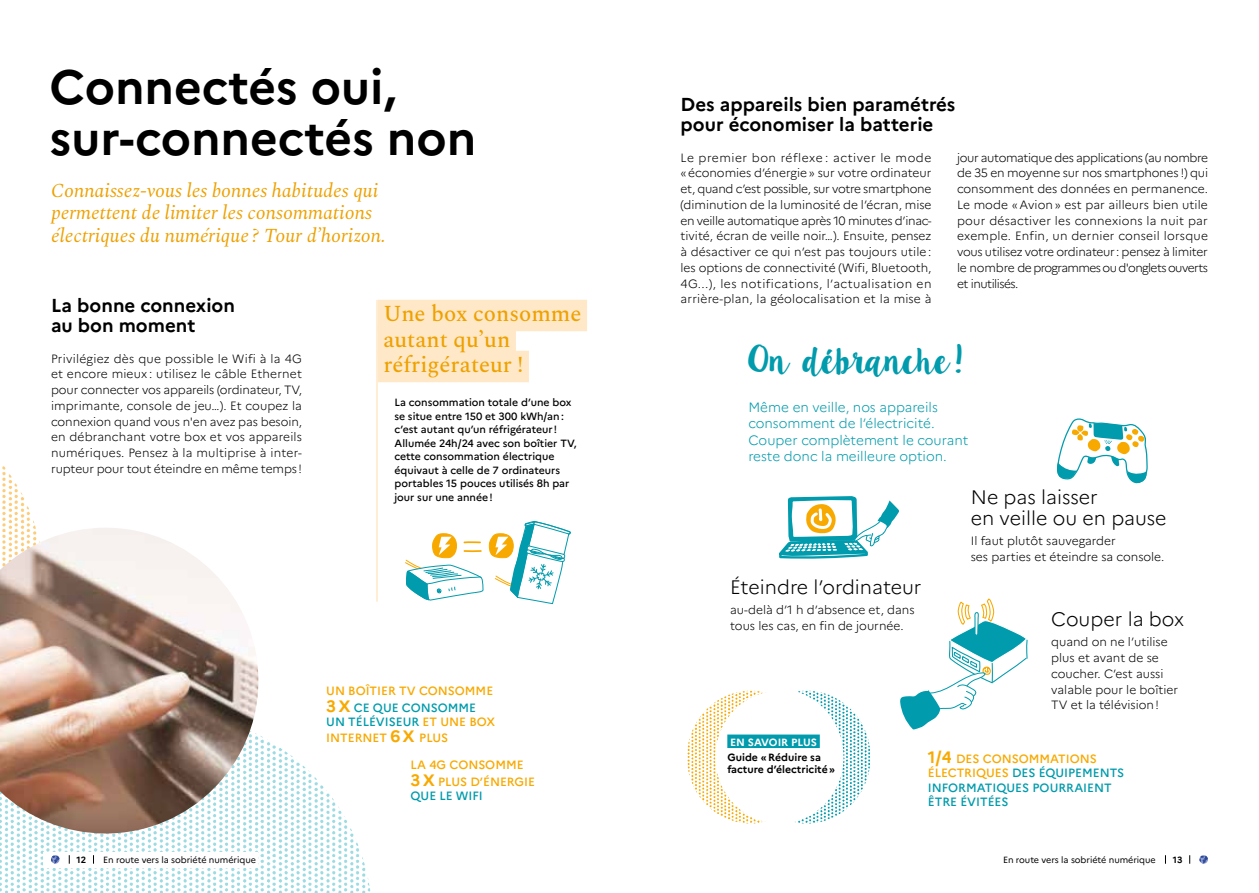
<style>
.page{position:relative;width:1259px;height:893px;background:#fff}
.page>*{position:absolute;margin:0;border:0;box-sizing:border-box;transform-origin:0 0}
.t1{font:700 48px/51px "Marianne";color:#000}
.t2{font:31.5px "Lilly Belle";letter-spacing:-.11em;color:#009bac}
.t3{font:500 22.5px/25.5px "Spectral";color:#eea100}
.t4{font:italic 19.5px/22.5px "Spectral";color:#eea100}
.t5{font:300 19.5px/21px "Marianne";color:#000}
.t6{font:700 18.75px/20.2px "Marianne";color:#000}
.t7{font:300 13.5px/16.5px "Marianne";color:#009bac}
.t8{font:300 12px/15.8px "Marianne";color:#000;text-align:justify}
.t9{font:500 12px/16.5px "Marianne";color:#f8a900}
.t10{font:500 12px/14.2px "Marianne";color:#009bac}
.t11{font:500 10.5px/13.5px "Marianne";color:#000}
.t12{font:700 10.5px/12.8px "Marianne";color:#000}
.t13{font:700 10.5px "Marianne";color:#fff}
.t14{font:9px "Marianne";letter-spacing:-.005em;color:#000}
.t15{font:700 9px "Marianne";color:#000}
.s1{font-weight:700;font-size:16.5px}
.s2{color:#009bac}
.s3{font-weight:700;font-size:16.5px;color:#f8a900}
.s4{color:#f8a900}
</style>
<div class="page">
<img style="left:0;top:736px;width:371px;height:157px">
<img style="left:2px;top:466px;width:34px;height:62px">
<img style="left:0;top:528px;width:258px;height:305px">
<img style="left:815px;top:692px;width:55px;height:131px">
<img style="left:687px;top:691px;width:128px;height:132px">
<div style="left:715px;top:691px;width:128px;height:132px;background:#fff;border-radius:50%"></div>
<div style="left:727px;top:734px;width:93px;height:14px;background:#009bac"></div>
<div style="left:378px;top:300px;width:209px;height:31px;background:#ffe8c7"></div>
<div style="left:378px;top:325px;width:138px;height:32px;background:#ffe8c7"></div>
<div style="left:378px;top:351px;width:151px;height:31px;background:#ffe8c7"></div>
<hr style="left:376px;top:300px;width:2px;height:302px;background:#ffe8c7">
<svg style="left:405px;top:520px;width:166px;height:85px"></svg>
<svg style="left:779px;top:496px;width:120px;height:63px"></svg>
<svg style="left:1057px;top:418px;width:91px;height:66px"></svg>
<svg style="left:900px;top:598px;width:128px;height:131px"></svg>
<div style="left:44px;top:852px;width:214px;height:15px;background:#fff"></div>
<svg style="left:51px;top:855px;width:9px;height:9px"></svg>
<svg style="left:1199px;top:855px;width:9px;height:9px"></svg>
<h1 class="t1" style="left:50px;top:58px;width:428px">Connectés oui, sur-connectés non</h1>
<h3 class="t6" style="left:680px;top:92px;width:276px">Des appareils bien paramétrés pour économiser la batterie</h3>
<p class="t8" style="left:680px;top:149px;width:252px">Le premier bon réflexe : activer le mode « économies d’énergie » sur votre ordinateur et, quand c’est possible, sur votre smartphone (diminution de la luminosité de l’écran, mise en veille automatique après 10 minutes d’inac&shy;tivité, écran de veille noir…). Ensuite, pensez à désactiver ce qui n’est pas toujours utile : les options de connectivité (Wifi, Bluetooth, 4G...), les notifications, l’actualisation en arrière-plan, la géolocalisation et la mise à</p>
<p class="t8" style="left:957px;top:149px;width:253px">jour automatique des applications (au nombre de 35 en moyenne sur nos smartphones !) qui consomment des données en permanence.<br>Le mode « Avion » est par ailleurs bien utile pour désactiver les connexions la nuit par exemple. Enfin, un dernier conseil lorsque vous utilisez votre ordinateur : pensez à limiter le nombre de programmes ou d'onglets ouverts et inutilisés.</p>
<h3 class="t4" style="left:51px;top:180px;width:336px">Connaissez-vous les bonnes habitudes qui permettent de limiter les consommations électriques du numérique ? Tour d’horizon.</h3>
<h3 class="t6" style="left:51px;top:293px;width:185px">La bonne connexion au bon moment</h3>
<p class="t8" style="left:51px;top:349px;width:252px">Privilégiez dès que possible le Wifi à la 4G et encore mieux : utilisez le câble Ethernet pour connecter vos appareils (ordinateur, TV, imprimante, console de jeu…). Et coupez la connexion quand vous n'en avez pas besoin, en débranchant votre box et vos appareils numériques. Pensez à la multiprise à inter&shy;rupteur pour tout éteindre en même temps !</p>
<h2 class="t2" style="left:748px;top:336px;width:216px">On débranche !</h2>
<h3 class="t3" style="left:383px;top:300px;width:200px">Une box consomme autant qu’un réfrigérateur !</h3>
<p class="t11" style="left:394px;top:395px;width:184px">La consommation totale d’une box se situe entre 150 et 300 kWh/an : c’est autant qu’un réfrigérateur !<br>Allumée 24h/24 avec son boîtier TV, cette consommation électrique équivaut à celle de 7 ordinateurs portables 15 pouces utilisés 8h par jour sur une année !</p>
<p class="t7" style="left:748px;top:398px;width:221px">Même en veille, nos appareils consomment de l’électricité.<br>Couper complètement le courant reste donc la meilleure option.</p>
<h3 class="t5" style="left:971px;top:485px;width:197px">Ne pas laisser<br>en veille ou en pause</h3>
<p class="t8" style="left:971px;top:532px;width:195px">Il faut plutôt sauvegarder<br>ses parties et éteindre sa console.</p>
<p class="t9" style="left:326px;top:682px;width:168px">UN BOÎTIER TV CONSOMME<br><span class="s1">3 X</span> <span class="s2">CE QUE CONSOMME</span></p>
<p class="t9" style="left:326px;top:712px;width:170px"><span class="s2">UN TÉLÉVISEUR</span> ET UNE BOX<br>INTERNET <span class="s1">6 X</span> PLUS</p>
<p class="t9" style="left:410px;top:756px;width:126px">LA 4G CONSOMME<br><span class="s1">3 X</span> PLUS D’ÉNERGIE</p>
<p class="t10" style="left:410px;top:787px;width:74px">QUE LE WIFI</p>
<h3 class="t5" style="left:730px;top:575px;width:193px">Éteindre l’ordinateur</h3>
<p class="t8" style="left:730px;top:601px;width:186px">au-delà d’1 h d’absence et, dans tous les cas, en fin de journée.</p>
<h3 class="t5" style="left:1051px;top:607px;width:134px">Couper la box</h3>
<p class="t8" style="left:1051px;top:633px;width:128px;text-align:left">quand on ne l’utilise plus et avant de se coucher. C’est aussi valable pour le boîtier<br>TV et la télévision !</p>
<p class="t13" style="left:730px;top:734px;width:88px">EN SAVOIR PLUS</p>
<p class="t12" style="left:727px;top:750px;width:109px">Guide « Réduire sa facture d’électricité »</p>
<p class="t10" style="left:928px;top:751px;width:198px"><span class="s3">1/4</span> <span class="s4">DES CONSOMMATIONS<br>ÉLECTRIQUES</span> DES ÉQUIPEMENTS<br>INFORMATIQUES POURRAIENT<br>ÊTRE ÉVITÉES</p>
<p class="t15" style="left:76px;top:852px;width:11px">12</p>
<p class="t14" style="left:103px;top:852px;width:154px">En route vers la sobriété numérique</p>
<p class="t14" style="left:1003px;top:852px;width:154px">En route vers la sobriété numérique</p>
<p class="t15" style="left:1172px;top:852px;width:11px">13</p>
</div>
